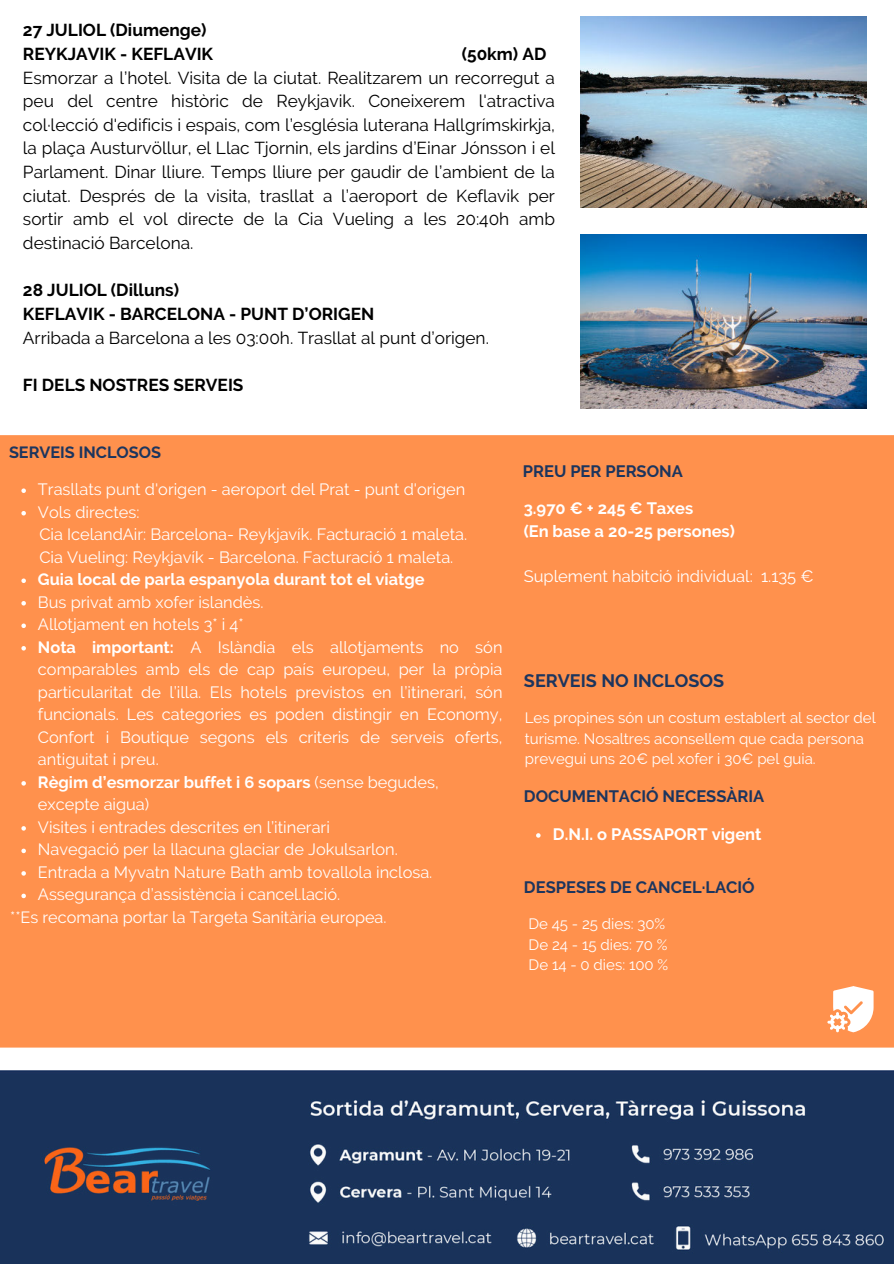
<style>
.page{position:relative;width:894px;height:1264px;background:#fff}
.page>*{position:absolute;margin:0;border:0;box-sizing:border-box;transform-origin:0 0}
.t1{font:700 18px "Raleway";color:#1c355e}
.t2{font:17.25px/23.7px "Raleway";color:#000;text-align:justify}
.t3{font:700 17.25px/23.7px "Raleway";color:#000}
.t4{font:700 16.5px/22.5px "Raleway";color:#fff}
.t5{font:700 16.5px "Raleway";color:#1c355e}
.t6{font:16.5px "Raleway";color:#fff}
.t7{font:16.35px/22.5px "Raleway";color:#fff}
.t8{font:700 16.35px "Raleway";color:#fff}
.t9{font:16.2px "Raleway";color:#fff}
.t10{font:700 16.2px "Raleway";color:#1c355e}
.t11{font:15px/20.2px "Raleway";color:#fff}
.s1{font-weight:700}
</style>
<div class="page">
<div style="left:0;top:435px;width:893px;height:612px;background:#ff914d"></div>
<svg style="left:827px;top:986px;width:46px;height:46px"></svg>
<img style="left:580px;top:17px;width:285px;height:190px">
<img style="left:580px;top:235px;width:285px;height:173px">
<img style="left:0;top:1070px;width:893px;height:193px">
<svg style="left:21px;top:488px;width:5px;height:5px"></svg>
<svg style="left:21px;top:511px;width:5px;height:4px"></svg>
<svg style="left:21px;top:578px;width:5px;height:5px"></svg>
<svg style="left:21px;top:601px;width:5px;height:4px"></svg>
<svg style="left:21px;top:623px;width:5px;height:5px"></svg>
<svg style="left:21px;top:646px;width:5px;height:4px"></svg>
<svg style="left:21px;top:781px;width:5px;height:4px"></svg>
<svg style="left:21px;top:826px;width:5px;height:4px"></svg>
<svg style="left:21px;top:848px;width:5px;height:5px"></svg>
<svg style="left:21px;top:871px;width:5px;height:4px"></svg>
<svg style="left:21px;top:893px;width:5px;height:5px"></svg>
<svg style="left:536px;top:833px;width:4px;height:4px"></svg>
<p class="t3" style="left:23px;top:18px;width:192px">27 JULIOL (Diumenge)<br>REYKJAVIK - KEFLAVIK</p>
<p class="t3" style="left:461px;top:42px;width:86px">(50km) AD</p>
<p class="t2" style="left:23px;top:66px;width:533px">Esmorzar a l’hotel. Visita de la ciutat. Realitzarem un recorregut a peu del centre històric de Reykjavik. Coneixerem l'atractiva col·lecció d'edificis i espais, com l’església luterana Hallgrímskirkja, la plaça Austurvöllur, el Llac Tjornin, els jardins d’Einar Jónsson i el Parlament. Dinar lliure. Temps lliure per gaudir de l’ambient de la ciutat. Després de la visita, trasllat a l’aeroport de Keflavik per sortir amb el vol directe de la Cia Vueling a les 20:40h amb destinació Barcelona.</p>
<p class="t3" style="left:23px;top:278px;width:353px">28 JULIOL (Dilluns)<br>KEFLAVIK - BARCELONA - PUNT D’ORIGEN</p>
<p class="t2" style="left:23px;top:326px;width:467px">Arribada a Barcelona a les 03:00h. Trasllat al punt d’origen.</p>
<p class="t3" style="left:23px;top:373px;width:222px">FI DELS NOSTRES SERVEIS</p>
<p class="t10" style="left:9px;top:443px;width:153px">SERVEIS INCLOSOS</p>
<p class="t7" style="left:38px;top:478px;width:430px">Trasllats punt d'origen - aeroport del Prat - punt d'origen Vols directes:<br>Cia IcelandAir: Barcelona- Reykjavík. Facturació 1 maleta.<br>Cia Vueling: Reykjavík - Barcelona. Facturació 1 maleta.</p>
<p class="t8" style="left:38px;top:570px;width:388px">Guia local de parla espanyola durant tot el viatge</p>
<p class="t7" style="left:38px;top:590px;width:466px">Bus privat amb xofer islandès.<br>Allotjament en hotels 3* i 4*<br><span class="s1">Nota important:</span> A Islàndia els allotjaments no són comparables amb els de cap país europeu, per la pròpia particularitat de l’illa. Els hotels previstos en l’itinerari, són funcionals. Les categories es poden distingir en Economy, Confort i Boutique segons els criteris de serveis oferts, antiguitat i preu.<br><span class="s1">Règim d’esmorzar buffet i 6 sopars</span> (sense begudes, excepte aigua)<br>Visites i entrades descrites en l’itinerari<br>Navegació per la llacuna glaciar de Jokulsarlon.<br>Entrada a Myvatn Nature Bath amb tovallola inclosa.<br>Assegurança d’assistència i cancel.lació.</p>
<p class="t9" style="left:10px;top:907px;width:378px">**Es recomana portar la Targeta Sanitària europea.</p>
<p class="t5" style="left:522px;top:461px;width:161px">PREU PER PERSONA</p>
<p class="t4" style="left:523px;top:497px;width:213px">3.970 € + 245 € Taxes<br>(En base a 20-25 persones)</p>
<p class="t6" style="left:523px;top:566px;width:291px">Suplement habitció individual: 1.135 €</p>
<p class="t1" style="left:524px;top:670px;width:201px">SERVEIS NO INCLOSOS</p>
<p class="t11" style="left:524px;top:708px;width:352px">Les propines són un costum establert al sector del turisme. Nosaltres aconsellem que cada persona prevegui uns 20€ pel xofer i 30€ pel guia.</p>
<p class="t5" style="left:524px;top:787px;width:242px">DOCUMENTACIÓ NECESSÀRIA</p>
<p class="t4" style="left:552px;top:823px;width:210px">D.N.I. o PASSAPORT vigent</p>
<p class="t5" style="left:524px;top:877px;width:232px">DESPESES DE CANCEL·LACIÓ</p>
<p class="t11" style="left:528px;top:914px;width:141px">De 45 - 25 dies: 30%<br>De 24 - 15 dies: 70 %<br>De 14 - 0 dies: 100 %</p>
</div>
